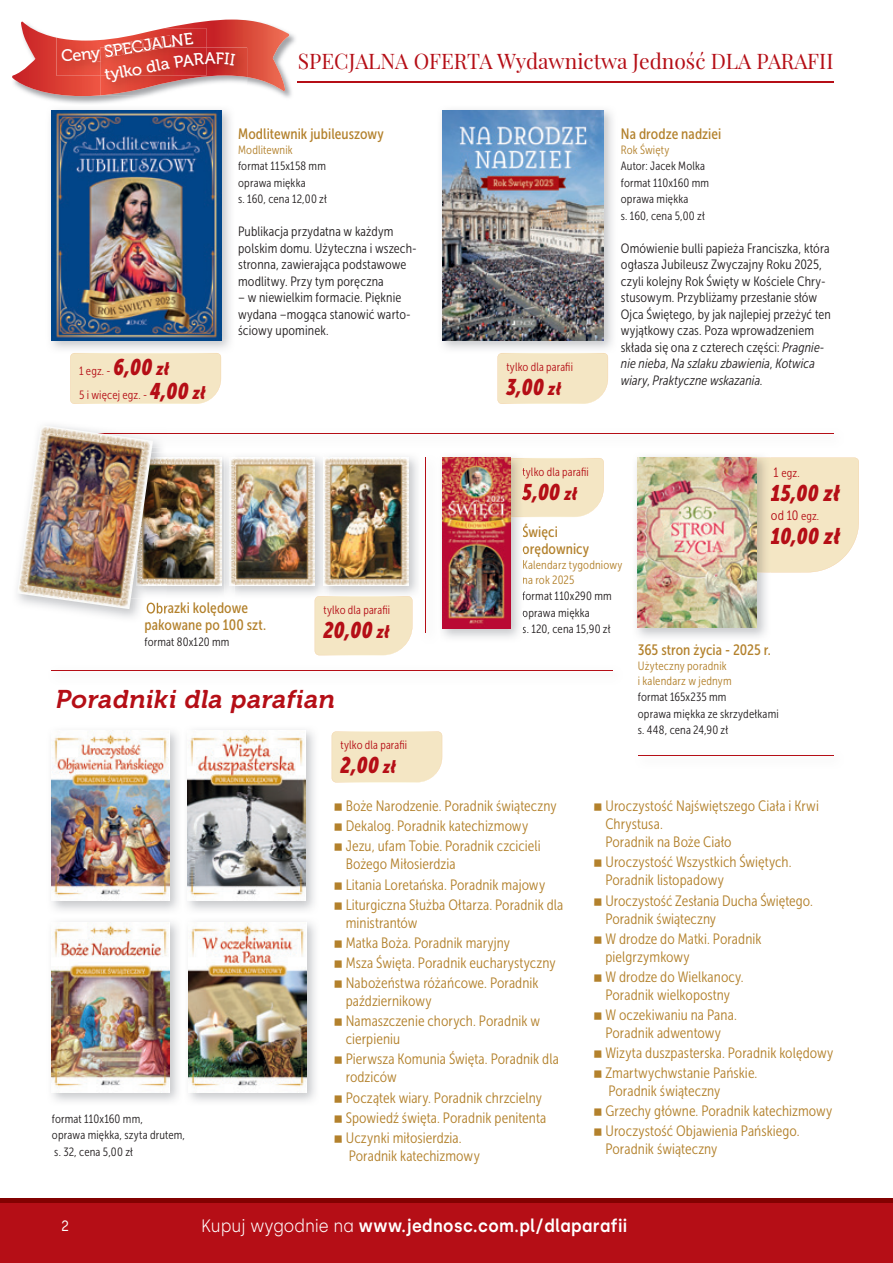
<style>
.page{position:relative;width:893px;height:1263px;background:#fff}
.page>*{position:absolute;margin:0;border:0;box-sizing:border-box;transform-origin:0 0}
.t1{font:italic 25.5px "Museo 700";letter-spacing:.015em;color:#b50e16}
.t2{font:italic 22.5px "Museo Sans Cond 900";letter-spacing:.02em;color:#b50e16;scale:.93 1}
.t3{font:21px "Playfair Display";color:#b50e16}
.t4{font:600 18px "Silka";letter-spacing:.025em;color:#fff;scale:.9 1}
.t5{font:16.5px "Museo 500";color:#fff}
.t6{font:15px/18px "Museo Sans Cond 300";letter-spacing:.005em;color:#b3812c}
.t7{font:15px/16.5px "Museo Sans Cond 500";letter-spacing:.005em;color:#b3812c}
.t8{font:15px "Silka";color:#fff;scale:.91 1}
.t9{font:13.5px/16.5px "Museo Sans Cond 300";letter-spacing:.01em;color:#231f20}
.t10{font:13.5px "Museo Sans Cond 300";color:#b50e16}
.t11{font:12px/16.5px "Museo Sans Cond 300";letter-spacing:.015em;color:#231f20}
.t12{font:12px/24px "Museo Sans Cond 300";letter-spacing:.015em;color:#b50e16}
.t13{font:12px/15px "Museo Sans Cond 300";letter-spacing:.015em;color:#b3812c}
.s1{font-family:"Museo Sans Cond 900";font-style:italic;font-size:22.5px}
.s2{font-family:"Museo Sans Cond 900";font-style:italic;font-size:18px}
.s3{font-size:18px}
.s4{font-style:italic}
.s5{font-size:13.5px}
.s6{font-size:12px}
.s7{font-family:"Mali"}
.s8{font-weight:300}
</style>
<div class="page">
<div style="left:0;top:1199px;width:893px;height:64px;background:#b50e16"></div>
<hr style="left:0;top:1198px;width:893px;height:4px;background:#820101">
<hr style="left:298px;top:82px;width:535px;height:1px;background:#b50e16">
<div style="left:70px;top:354px;width:151px;height:50px;background:#f4e6c4"></div>
<div style="left:497px;top:354px;width:111px;height:50px;background:#f4e6c4"></div>
<div style="left:332px;top:731px;width:110px;height:51px;background:#f4e6c4"></div>
<img style="left:50px;top:109px;width:181px;height:240px">
<img style="left:72px;top:353px;width:147px;height:1px">
<img style="left:51px;top:111px;width:170px;height:229px">
<img style="left:441px;top:109px;width:172px;height:240px">
<img style="left:499px;top:353px;width:107px;height:1px">
<img style="left:442px;top:111px;width:162px;height:229px">
<img style="left:51px;top:921px;width:264px;height:181px">
<img style="left:189px;top:922px;width:117px;height:170px">
<img style="left:52px;top:922px;width:117px;height:170px">
<img style="left:51px;top:729px;width:263px;height:182px">
<img style="left:188px;top:731px;width:117px;height:170px">
<img style="left:183px;top:726px;width:1px;height:188px">
<img style="left:52px;top:731px;width:117px;height:170px">
<img style="left:36px;top:19px;width:262px;height:85px">
<img style="left:235px;top:458px;width:80px;height:127px">
<img style="left:328px;top:456px;width:90px;height:139px">
<img style="left:323px;top:458px;width:85px;height:127px">
<img style="left:166px;top:456px;width:59px;height:139px">
<img style="left:225px;top:455px;width:10px;height:141px">
<img style="left:166px;top:458px;width:55px;height:127px">
<div style="left:315px;top:596px;width:97px;height:59px;background:#f4e6c4"></div>
<img style="left:441px;top:456px;width:83px;height:182px">
<svg style="left:510px;top:458px;width:94px;height:59px;background:#f1e2c2"></svg>
<svg style="left:523px;top:524px;width:1px;height:60px"></svg>
<svg style="left:523px;top:608px;width:1px;height:26px"></svg>
<img style="left:442px;top:458px;width:68px;height:170px">
<div style="left:771px;top:458px;width:88px;height:114px;background:#f4e6c4"></div>
<img style="left:636px;top:456px;width:135px;height:181px">
<img style="left:757px;top:458px;width:14px;height:114px">
<img style="left:637px;top:458px;width:120px;height:170px">
<hr style="left:51px;top:433px;width:782px;height:1px;background:#b50e16">
<hr style="left:51px;top:670px;width:561px;height:1px;background:#b50e16">
<hr style="left:638px;top:755px;width:195px;height:1px;background:#b50e16">
<hr style="left:425px;top:458px;width:1px;height:175px;background:#b50e16">
<img style="left:66px;top:439px;width:100px;height:179px">
<img style="left:147px;top:603px;width:19px;height:13px">
<img style="left:17px;top:425px;width:136px;height:184px">
<svg style="left:12px;top:20px;width:277px;height:76px"></svg>
<p class="t5" style="left:112px;top:42px;width:51px;rotate:-9deg">PECJA</p>
<p class="t5" style="left:122px;top:62px;width:48px;rotate:-10deg">ko dla</p>
<h3 class="t3" style="left:298px;top:44px;width:537px">SPECJALNA OFERTA Wydawnictwa Jedność DLA PARAFII</h3>
<p class="t7" style="left:238px;top:125px;width:147px">Modlitewnik jubileuszowy</p>
<p class="t13" style="left:238px;top:142px;width:56px">Modlitewnik</p>
<p class="t11" style="left:238px;top:158px;width:90px">format 115x158 mm oprawa miękka<br>s. 160, cena 12,00 zł</p>
<p class="t9" style="left:238px;top:224px;width:180px">Publikacja przydatna w każdym polskim domu. Użyteczna i wszech&shy;stronna, zawierająca podstawowe modlitwy. Przy tym poręczna</p>
<p class="t9" style="left:238px;top:290px;width:174px">– w niewielkim formacie. Pięknie wydana –mogąca stanowić warto&shy;ściowy upominek.</p>
<p class="t12" style="left:79px;top:359px;width:128px">1 egz. - <span class="s1">6,00</span> <span class="s2">zł<br></span>5 i więcej egz. - <span class="s1">4,00</span> <span class="s2">zł</span></p>
<p class="t12" style="left:506px;top:355px;width:68px">tylko dla parafii</p>
<h2 class="t2" style="left:506px;top:374px;width:60px">3,00 <span class="s3">zł</span></h2>
<p class="t7" style="left:621px;top:125px;width:102px">Na drodze nadziei</p>
<p class="t13" style="left:621px;top:142px;width:50px">Rok Święty</p>
<p class="t11" style="left:621px;top:158px;width:90px">Autor: Jacek Molka format 110x160 mm oprawa miękka<br>s. 160, cena 5,00 zł</p>
<p class="t9" style="left:621px;top:240px;width:212px">Omówienie bulli papieża Franciszka, która ogłasza Jubileusz Zwyczajny Roku 2025, czyli kolejny Rok Święty w Kościele Chry&shy;stusowym. Przybliżamy przesłanie słów Ojca Świętego, by jak najlepiej przeżyć ten wyjątkowy czas. Poza wprowadzeniem składa się ona z czterech części: <span class="s4">Pragnie&shy;nie nieba</span>, <span class="s4">Na szlaku zbawienia</span>, <span class="s4">Kotwica wiary</span>, <span class="s4">Praktyczne wskazania</span>.</p>
<p class="t7" style="left:145px;top:600px;width:123px">Obrazki kolędowe pakowane po 100 szt.</p>
<p class="t11" style="left:145px;top:634px;width:86px">format 80x120 mm</p>
<p class="t12" style="left:324px;top:598px;width:68px">tylko dla parafii</p>
<h2 class="t2" style="left:324px;top:617px;width:72px">20,00 <span class="s3">zł</span></h2>
<h1 class="t1" style="left:56px;top:685px;width:281px">Poradniki dla parafian</h1>
<p class="t12" style="left:341px;top:733px;width:68px">tylko dla parafii</p>
<h2 class="t2" style="left:341px;top:753px;width:61px">2,00 <span class="s3">zł</span></h2>
<p class="t12" style="left:522px;top:460px;width:68px">tylko dla parafii</p>
<h2 class="t2" style="left:522px;top:479px;width:60px">5,00 <span class="s3">zł</span></h2>
<p class="t7" style="left:522px;top:524px;width:69px">Święci orędownicy</p>
<p class="t13" style="left:522px;top:557px;width:102px">Kalendarz tygodniowy na rok 2025</p>
<p class="t11" style="left:522px;top:588px;width:91px">format 110x290 mm oprawa miękka<br>s. 120, cena 15,90 zł</p>
<p class="t12" style="left:774px;top:460px;width:28px"><span class="s5">1</span> egz.</p>
<h2 class="t2" style="left:771px;top:480px;width:75px">15,00 zł</h2>
<p class="t10" style="left:771px;top:508px;width:50px">od 10 <span class="s6">egz.</span></p>
<h2 class="t2" style="left:771px;top:523px;width:76px">10,00 zł</h2>
<p class="t7" style="left:638px;top:641px;width:135px">365 stron życia - 2025 r.</p>
<p class="t13" style="left:638px;top:658px;width:95px">Użyteczny poradnik i kalendarz w jednym</p>
<p class="t11" style="left:638px;top:689px;width:142px">format 165x235 mm<br>oprawa miękka ze skrzydełkami s. 448, cena 24,90 zł</p>
<p class="t11" style="left:52px;top:1111px;width:135px">format 110x160 mm,<br>oprawa miękka, szyta drutem, s. 32, cena 5,00 zł</p>
<p class="t6" style="left:334px;top:797px;width:224px"><span class="s7">■</span> Boże Narodzenie. Poradnik świąteczny</p>
<p class="t6" style="left:334px;top:817px;width:196px"><span class="s7">■</span> Dekalog. Poradnik katechizmowy</p>
<p class="t6" style="left:346px;top:837px;width:196px;text-indent:-12px"><span class="s7">■</span> Jezu, ufam Tobie. Poradnik czcicieli<br>Bożego Miłosierdzia</p>
<p class="t6" style="left:334px;top:875px;width:213px"><span class="s7">■</span> Litania Loretańska. Poradnik majowy</p>
<p class="t6" style="left:346px;top:896px;width:219px;text-indent:-12px"><span class="s7">■</span> Liturgiczna Służba Ołtarza. Poradnik dla ministrantów</p>
<p class="t6" style="left:334px;top:934px;width:178px"><span class="s7">■</span> Matka Boża. Poradnik maryjny</p>
<p class="t6" style="left:334px;top:954px;width:223px"><span class="s7">■</span> Msza Święta. Poradnik eucharystyczny</p>
<p class="t6" style="left:346px;top:974px;width:194px;text-indent:-12px"><span class="s7">■</span> Nabożeństwa różańcowe. Poradnik październikowy</p>
<p class="t6" style="left:346px;top:1012px;width:196px;text-indent:-12px"><span class="s7">■</span> Namaszczenie chorych. Poradnik w cierpieniu</p>
<p class="t6" style="left:346px;top:1050px;width:215px;text-indent:-12px"><span class="s7">■</span> Pierwsza Komunia Święta. Poradnik dla rodziców</p>
<p class="t6" style="left:334px;top:1088px;width:210px"><span class="s7">■</span> Początek wiary. Poradnik chrzcielny</p>
<p class="t6" style="left:334px;top:1108px;width:214px"><span class="s7">■</span> Spowiedź święta. Poradnik penitenta</p>
<p class="t6" style="left:349px;top:1129px;width:133px;text-indent:-15px"><span class="s7">■</span> Uczynki miłosierdzia.<br>Poradnik katechizmowy</p>
<p class="t6" style="left:605px;top:797px;width:215px;text-indent:-12px"><span class="s7">■</span> Uroczystość Najświętszego Ciała i Krwi<br>Chrystusa.<br>Poradnik na Boże Ciało</p>
<p class="t6" style="left:605px;top:853px;width:188px;text-indent:-12px"><span class="s7">■</span> Uroczystość Wszystkich Świętych.<br>Poradnik listopadowy</p>
<p class="t6" style="left:605px;top:891px;width:209px;text-indent:-12px"><span class="s7">■</span> Uroczystość Zesłania Ducha Świętego.<br>Poradnik świąteczny</p>
<p class="t6" style="left:605px;top:929px;width:158px;text-indent:-12px"><span class="s7">■</span> W drodze do Matki. Poradnik pielgrzymkowy</p>
<p class="t6" style="left:593px;top:968px;width:152px;text-align:center"><span class="s7">■</span> W drodze do Wielkanocy.<br>Poradnik wielkopostny</p>
<p class="t6" style="left:593px;top:1006px;width:145px;text-align:center"><span class="s7">■</span> W oczekiwaniu na Pana.<br>Poradnik adwentowy</p>
<p class="t6" style="left:593px;top:1044px;width:242px"><span class="s7">■</span> Wizyta duszpasterska. Poradnik kolędowy</p>
<p class="t6" style="left:608px;top:1064px;width:151px;text-indent:-15px"><span class="s7">■</span> Zmartwychwstanie Pańskie.<br>Poradnik świąteczny</p>
<p class="t6" style="left:593px;top:1102px;width:241px"><span class="s7">■</span> Grzechy główne. Poradnik katechizmowy</p>
<p class="t6" style="left:605px;top:1122px;width:196px;text-indent:-12px"><span class="s7">■</span> Uroczystość Objawienia Pańskiego.<br>Poradnik świąteczny</p>
<p class="t8" style="left:61px;top:1216px;width:10px">2</p>
<p class="t4" style="left:201px;top:1215px;width:475px"><span class="s8">Kupuj wygodnie na</span> www.jednosc.com.pl/dlaparafii</p>
</div>
